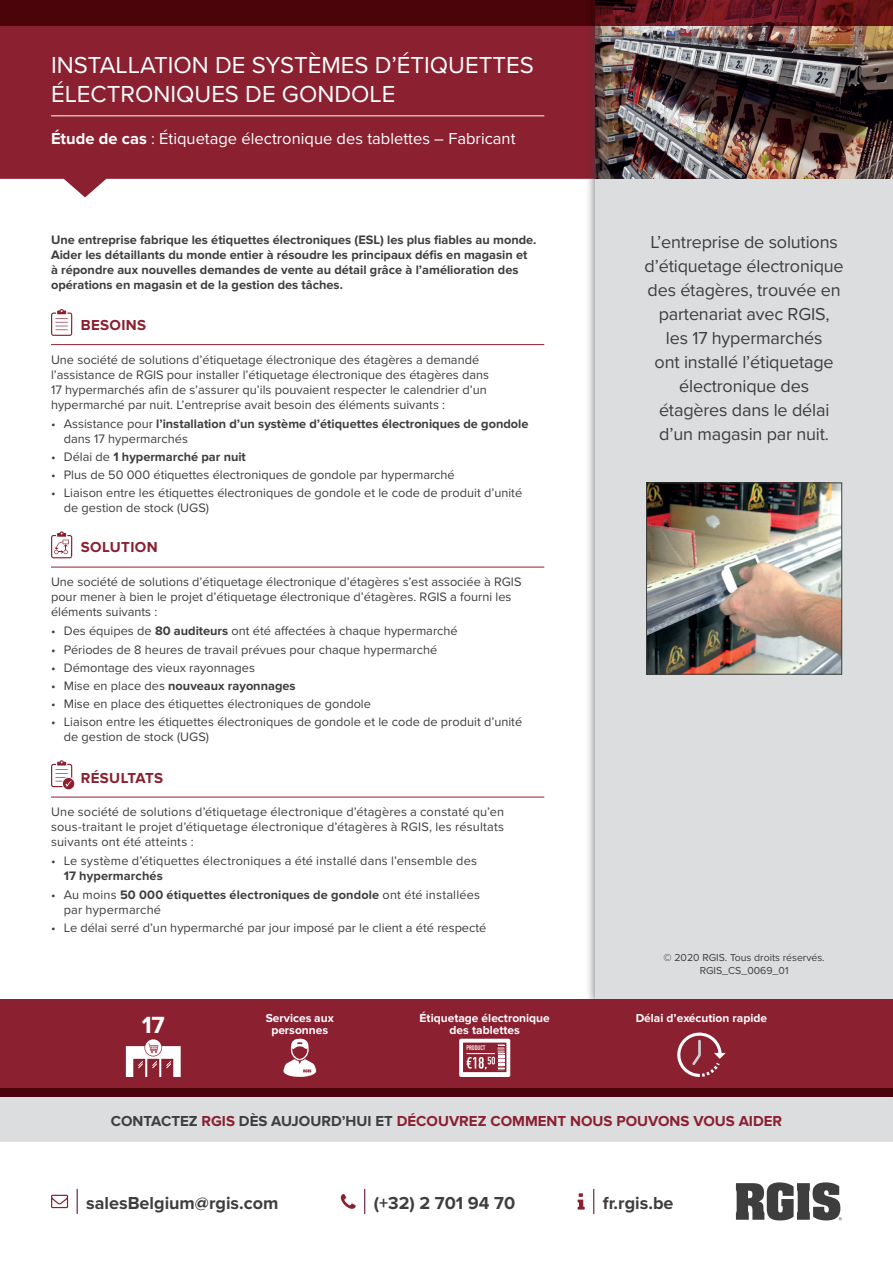
<style>
.page{position:relative;width:893px;height:1263px;background:#fff}
.page>*{position:absolute;margin:0;border:0;box-sizing:border-box;transform-origin:0 0}
.t1{font:700 24.3px "Proxima Nova";color:#fff}
.t2{font:24px/28.8px "Proxima Nova";color:#fff}
.t3{font:18px/24px "Proxima Nova";letter-spacing:-.01em;color:#3e3e3f;text-align:center}
.t4{font:700 18px "Proxima Nova";color:#3e3e3f}
.t5{font:16.5px "Proxima Nova";color:#fff}
.t6{font:700 15px "Proxima Nova";color:#8b2031}
.t7{font:700 15px "Proxima Nova";letter-spacing:.025em;color:#8b2031}
.t8{font:700 15px "Proxima Nova";letter-spacing:.02em;color:#8b2031}
.t9{font:12.75px/15px "Proxima Nova";color:#3e3e3f}
.t10{font:700 12.75px/15px "Proxima Nova";color:#3e3e3f}
.t11{font:700 12px/12px "Proxima Nova";color:#fff;text-align:center}
.t12{font:10.5px/12.6px "Proxima Nova";color:#3e3e3f;text-align:center}
.t13{font:700 6.6px "DIN Condensed";color:#fff}
.s1{font-weight:700}
.s2{font-weight:400}
.s3{color:#3e3e3f}
</style>
<div class="page">
<svg style="left:593px;top:1189px;width:1px;height:24px"></svg>
<svg style="left:578px;top:1193px;width:7px;height:16px"></svg>
<svg style="left:77px;top:1189px;width:1px;height:24px"></svg>
<svg style="left:51px;top:1195px;width:17px;height:13px"></svg>
<svg style="left:364px;top:1189px;width:1px;height:24px"></svg>
<svg style="left:341px;top:1194px;width:15px;height:15px"></svg>
<svg style="left:736px;top:1182px;width:106px;height:38px"></svg>
<div style="left:0;top:1097px;width:893px;height:45px;background:#dcdddf"></div>
<svg style="left:0;top:26px;width:585px;height:171px;background:#973746"></svg>
<hr style="left:51px;top:116px;width:493px;height:1px;background:#fff">
<hr style="left:51px;top:344px;width:493px;height:1px;background:#8b2031">
<hr style="left:51px;top:567px;width:493px;height:1px;background:#8b2031">
<hr style="left:51px;top:797px;width:493px;height:1px;background:#8b2031">
<svg style="left:51px;top:309px;width:22px;height:27px"></svg>
<svg style="left:51px;top:531px;width:22px;height:27px"></svg>
<svg style="left:51px;top:760px;width:24px;height:30px"></svg>
<div style="left:585px;top:0;width:308px;height:1010px;background:#3e3e3f;opacity:.75"></div>
<div style="left:595px;top:0;width:298px;height:1001px;background:#dcdddf"></div>
<img style="left:595px;top:26px;width:298px;height:153px">
<svg style="left:0;top:0;width:893px;height:26px;background:#52090f"></svg>
<div style="left:0;top:999px;width:893px;height:98px;background:#8b2031"></div>
<div style="left:0;top:1089px;width:893px;height:8px;background:#4b0409"></div>
<svg style="left:283px;top:1039px;width:33px;height:38px"></svg>
<svg style="left:459px;top:1039px;width:51px;height:38px"></svg>
<svg style="left:677px;top:1032px;width:49px;height:45px"></svg>
<svg style="left:126px;top:1039px;width:55px;height:38px"></svg>
<img style="left:648px;top:485px;width:192px;height:187px">
<div style="left:646px;top:483px;width:196px;height:191px;border:1px solid #3e3e3f"></div>
<h2 class="t2" style="left:51px;top:50px;width:484px">INSTALLATION DE SYSTÈMES D’ÉTIQUETTES<br>ÉLECTRONIQUES DE GONDOLE</h2>
<p class="t5" style="left:51px;top:126px;width:466px"><span class="s1">Étude de cas</span> : Étiquetage électronique des tablettes – Fabricant</p>
<p class="t10" style="left:51px;top:233px;width:487px">Une entreprise fabrique les étiquettes électroniques (ESL) les plus fiables au monde.<br>Aider les détaillants du monde entier à résoudre les principaux défis en magasin et à répondre aux nouvelles demandes de vente au détail grâce à l’amélioration des opérations en magasin et de la gestion des tâches.</p>
<p class="t7" style="left:81px;top:316px;width:67px">BESOINS</p>
<p class="t9" style="left:51px;top:351px;width:440px">Une société de solutions d’étiquetage électronique des étagères a demandé l’assistance de RGIS pour installer l’étiquetage électronique des étagères dans 17 hypermarchés afin de s’assurer qu’ils pouvaient respecter le calendrier d’un hypermarché par nuit. L’entreprise avait besoin des éléments suivants :</p>
<p class="t10" style="left:64px;top:417px;width:466px;text-indent:-13px"><span class="s2">• Assistance pour</span> l’installation d’un système d’étiquettes électroniques de gondole <span class="s2">dans 17 hypermarchés</span></p>
<p class="t10" style="left:51px;top:450px;width:196px"><span class="s2">• Délai de</span> 1 hypermarché par nuit</p>
<p class="t9" style="left:51px;top:467px;width:405px">• Plus de 50 000 étiquettes électroniques de gondole par hypermarché</p>
<p class="t9" style="left:64px;top:485px;width:460px;text-indent:-13px">• Liaison entre les étiquettes électroniques de gondole et le code de produit d’unité de gestion de stock (UGS)</p>
<p class="t7" style="left:81px;top:539px;width:78px">SOLUTION</p>
<p class="t9" style="left:51px;top:574px;width:472px">Une société de solutions d’étiquetage électronique d’étagères s’est associée à RGIS pour mener à bien le projet d’étiquetage électronique d’étagères. RGIS a fourni les éléments suivants :</p>
<p class="t9" style="left:51px;top:623px;width:408px">• Des équipes de <span class="s1">80 auditeurs</span> ont été affectées à chaque hypermarché</p>
<p class="t9" style="left:51px;top:641px;width:388px">• Périodes de 8 heures de travail prévues pour chaque hypermarché</p>
<p class="t9" style="left:51px;top:659px;width:205px">• Démontage des vieux rayonnages</p>
<p class="t10" style="left:51px;top:679px;width:246px"><span class="s2">• Mise en place des</span> nouveaux rayonnages</p>
<p class="t9" style="left:51px;top:696px;width:321px">• Mise en place des étiquettes électroniques de gondole</p>
<p class="t9" style="left:64px;top:714px;width:460px;text-indent:-13px">• Liaison entre les étiquettes électroniques de gondole et le code de produit d’unité de gestion de stock (UGS)</p>
<p class="t8" style="left:81px;top:769px;width:84px">RÉSULTATS</p>
<p class="t9" style="left:51px;top:804px;width:455px;text-align:justify">Une société de solutions d’étiquetage électronique d’étagères a constaté qu’en sous-traitant le projet d’étiquetage électronique d’étagères à RGIS, les résultats suivants ont été atteints :</p>
<p class="t9" style="left:51px;top:853px;width:427px">• Le système d’étiquettes électroniques a été installé dans l’ensemble des</p>
<p class="t10" style="left:64px;top:869px;width:101px">17 hypermarchés</p>
<p class="t9" style="left:64px;top:886px;width:418px;text-indent:-13px">• Au moins <span class="s1">50 000 étiquettes électroniques de gondole</span> ont été installées par hypermarché</p>
<p class="t9" style="left:51px;top:919px;width:437px">• Le délai serré d’un hypermarché par jour imposé par le client a été respecté</p>
<h3 class="t3" style="left:645px;top:229px;width:201px">L’entreprise de solutions d’étiquetage électronique des étagères, trouvée en partenariat avec RGIS,<br>les 17 hypermarchés<br>ont installé l’étiquetage électronique des étagères dans le délai d’un magasin par nuit.</h3>
<p class="t12" style="left:664px;top:951px;width:163px">© 2020 RGIS. Tous droits réservés.<br>RGIS_CS_0069_01</p>
<h1 class="t1" style="left:142px;top:1011px;width:25px">17</h1>
<p class="t11" style="left:266px;top:1012px;width:70px">Services aux personnes</p>
<p class="t11" style="left:420px;top:1012px;width:132px">Étiquetage électronique des tablettes</p>
<p class="t11" style="left:636px;top:1012px;width:133px">Délai d’exécution rapide</p>
<p class="t13" style="left:466px;top:1044px;width:20px">PRODUCT</p>
<p class="t6" style="left:111px;top:1112px;width:673px"><span class="s3">CONTACTEZ</span> RGIS <span class="s3">DÈS AUJOURD’HUI ET</span> DÉCOUVREZ COMMENT NOUS POUVONS VOUS AIDER</p>
<h3 class="t4" style="left:86px;top:1192px;width:194px">salesBelgium@rgis.com</h3>
<h3 class="t4" style="left:374px;top:1192px;width:143px">(+32) 2 701 94 70</h3>
<h3 class="t4" style="left:603px;top:1192px;width:72px">fr.rgis.be</h3>
</div>
